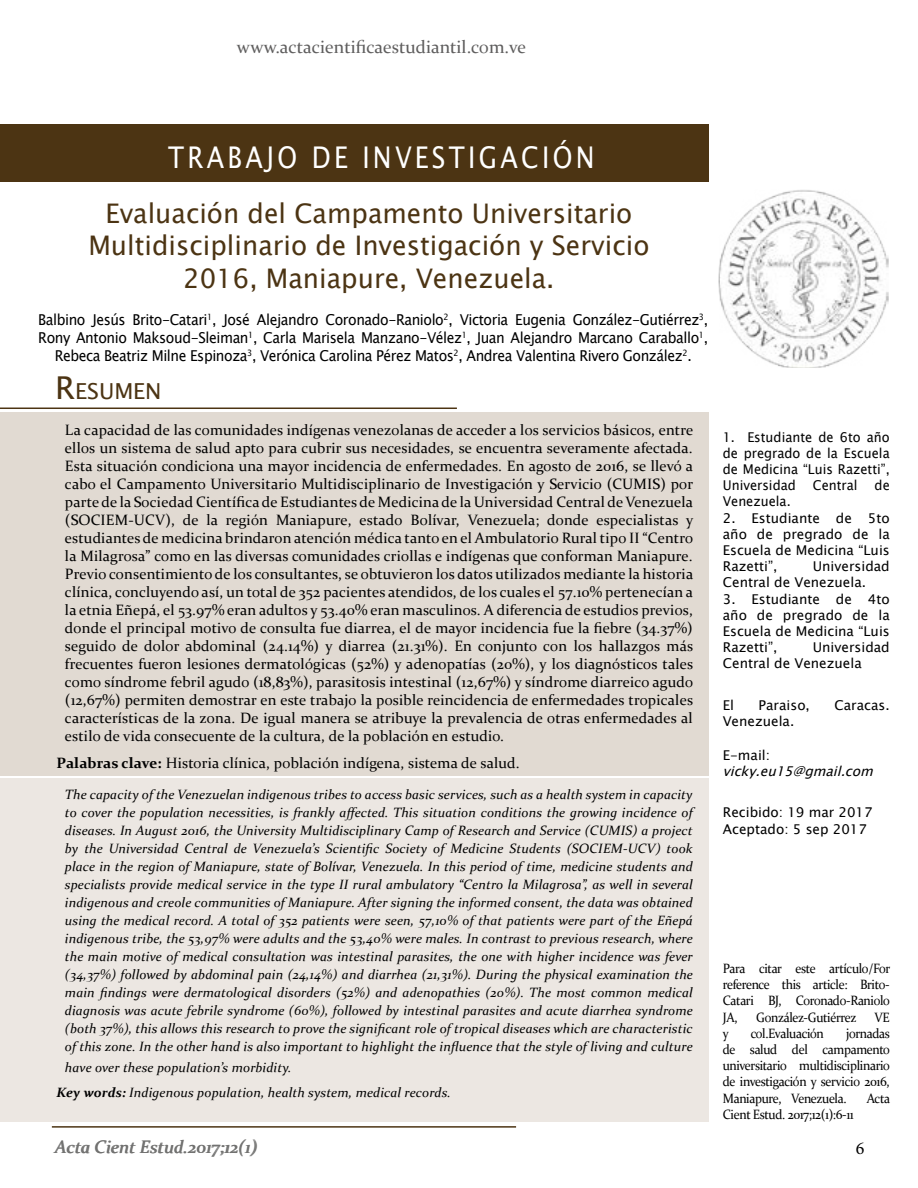
<style>
.page{position:relative;width:918px;height:1188px;background:#fff}
.page>*{position:absolute;margin:0;border:0;box-sizing:border-box;transform-origin:0 0}
.t1{font:30px "Lucida Sans Unicode";letter-spacing:.13em;color:#fff;scale:.85 1}
.t2{font:27px/32.4px "Lucida Sans Unicode";color:#4c3413;text-align:center}
.t3{font:22.05px "Lucida Sans Unicode";color:#4c3413}
.t4{font:18px "Constantia";color:#5f5e5e}
.t5{font:italic 18px "Constantia";color:#727271}
.t6{font:18px "Minion Pro";color:#000}
.t7{font:15px/18px "Constantia";letter-spacing:.01em;color:#000;text-align:justify}
.t8{font:15px/18px "Lucida Sans Unicode";letter-spacing:-.03em;color:#000;text-align:center;scale:.93 1}
.t9{font:italic 13.5px/18px "Constantia";letter-spacing:.01em;color:#000;text-align:justify}
.t10{font:13.5px/16.2px "Lucida Sans Unicode";color:#000}
.t11{font:13.5px/16.2px "Constantia";letter-spacing:-.03em;color:#000;text-align:justify;scale:.93 1}
.t12{font:13.5px/16.2px "Lucida Sans Unicode";color:#000;text-align:justify;scale:.95 1}
.t13{font:italic 13.5px "Lucida Sans Unicode";color:#000}
.s1{font-size:31.5px}
.s2{font-weight:700}
</style>
<div class="page">
<img style="left:719px;top:190px;width:170px;height:178px">
<div style="left:0;top:124px;width:708px;height:57px;background:#4c3413"></div>
<div style="left:0;top:412px;width:708px;height:363px;background:#e1dad2"></div>
<hr style="left:0;top:408px;width:457px;height:1px;background:#4c3413">
<div style="left:0;top:779px;width:708px;height:343px;background:#ece7e2"></div>
<hr style="left:52px;top:1126px;width:464px;height:2px;background:#4c3413">
<p class="t4" style="left:237px;top:34px;width:291px">www.actacientificaestudiantil.com.ve</p>
<h1 class="t1" style="left:168px;top:133px;width:503px">TRABAJO DE INVESTIGACIÓN</h1>
<h2 class="t2" style="left:88px;top:197px;width:563px">Evaluación del Campamento Universitario<br>Multidisciplinario de Investigación y Servicio<br>2016, Maniapure, Venezuela.</h2>
<p class="t8" style="left:38px;top:311px;width:722px">Balbino Jesús Brito-Catari<sup>1</sup>, José Alejandro Coronado-Raniolo<sup>2</sup>, Victoria Eugenia González-Gutiérrez<sup>3</sup>,<br>Rony Antonio Maksoud-Sleiman<sup>1</sup>, Carla Marisela Manzano-Vélez<sup>1</sup>, Juan Alejandro Marcano Caraballo<sup>1</sup>,<br>Rebeca Beatriz Milne Espinoza<sup>3</sup>, Verónica Carolina Pérez Matos<sup>2</sup>, Andrea Valentina Rivero González<sup>2</sup>.</p>
<h3 class="t3" style="left:55px;top:374px;width:108px"><span class="s1">R</span>ESUMEN</h3>
<p class="t7" style="left:65px;top:421px;width:630px">La capacidad de las comunidades indígenas venezolanas de acceder a los servicios básicos, entre ellos un sistema de salud apto para cubrir sus necesidades, se encuentra severamente afectada.<br>Esta situación condiciona una mayor incidencia de enfermedades. En agosto de 2016, se llevó a cabo el Campamento Universitario Multidisciplinario de Investigación y Servicio (CUMIS) por parte de la Sociedad Científica de Estudiantes de Medicina de la Universidad Central de Venezuela (SOCIEM-UCV), de la región Maniapure, estado Bolívar, Venezuela; donde especialistas y estudiantes de medicina brindaron atención médica tanto en el Ambulatorio Rural tipo II “Centro la Milagrosa” como en las diversas comunidades criollas e indígenas que conforman Maniapure.<br>Previo consentimiento de los consultantes, se obtuvieron los datos utilizados mediante la historia clínica, concluyendo así, un total de 352 pacientes atendidos, de los cuales el 57.10% pertenecían a la etnia Eñepá, el 53.97% eran adultos y 53.40% eran masculinos. A diferencia de estudios previos, donde el principal motivo de consulta fue diarrea, el de mayor incidencia fue la fiebre (34.37%) seguido de dolor abdominal (24.14%) y diarrea (21.31%). En conjunto con los hallazgos más frecuentes fueron lesiones dermatológicas (52%) y adenopatías (20%), y los diagnósticos tales como síndrome febril agudo (18,83%), parasitosis intestinal (12,67%) y síndrome diarreico agudo (12,67%) permiten demostrar en este trabajo la posible reincidencia de enfermedades tropicales características de la zona. De igual manera se atribuye la prevalencia de otras enfermedades al estilo de vida consecuente de la cultura, de la población en estudio.</p>
<p class="t7" style="left:56px;top:753px;width:465px"><span class="s2">Palabras clave:</span> Historia clínica, población indígena, sistema de salud.</p>
<p class="t9" style="left:65px;top:785px;width:629px">The capacity of the Venezuelan indigenous tribes to access basic services, such as a health system in capacity to cover the population necessities, is frankly affected. This situation conditions the growing incidence of diseases. In August 2016, the University Multidisciplinary Camp of Research and Service (CUMIS) a project by the Universidad Central de Venezuela’s Scientific Society of Medicine Students (SOCIEM-UCV) took place in the region of Maniapure, state of Bolívar, Venezuela. In this period of time, medicine students and specialists provide medical service in the type II rural ambulatory “Centro la Milagrosa”, as well in several indigenous and creole communities of Maniapure. After signing the informed consent, the data was obtained using the medical record. A total of 352 patients were seen, 57,10% of that patients were part of the Eñepá indigenous tribe, the 53,97% were adults and the 53,40% were males. In contrast to previous research, where the main motive of medical consultation was intestinal parasites, the one with higher incidence was fever (34,37%) followed by abdominal pain (24,14%) and diarrhea (21,31%). During the physical examination the main findings were dermatological disorders (52%) and adenopathies (20%). The most common medical diagnosis was acute febrile syndrome (60%), followed by intestinal parasites and acute diarrhea syndrome (both 37%), this allows this research to prove the significant role of tropical diseases which are characteristic of this zone. In the other hand is also important to highlight the influence that the style of living and culture</p>
<p class="t9" style="left:56px;top:1054px;width:396px;line-height:25.2px;text-indent:9px">have over these population’s morbidity.<br><span class="s2">Key words:</span> Indigenous population, health system, medical records.</p>
<p class="t12" style="left:723px;top:429px;width:177px">1. Estudiante de 6to año de pregrado de la Escuela de Medicina “Luis Razetti”, Universidad</p>
<p class="t12" style="left:813px;top:477px;width:49px">Central</p>
<p class="t12" style="left:875px;top:477px;width:18px">de</p>
<p class="t12" style="left:723px;top:494px;width:73px">Venezuela.</p>
<p class="t10" style="left:723px;top:510px;width:168px;text-align:justify">2. Estudiante de 5to año de pregrado de la Escuela de Medicina “Luis Razetti”,</p>
<p class="t10" style="left:723px;top:558px;width:168px;text-indent:90px">Universidad<br>Central de Venezuela.</p>
<p class="t10" style="left:723px;top:591px;width:168px;text-align:justify">3. Estudiante de 4to año de pregrado de la Escuela de Medicina “Luis Razetti”,</p>
<p class="t10" style="left:723px;top:639px;width:168px;text-indent:90px">Universidad<br>Central de Venezuela</p>
<p class="t10" style="left:723px;top:697px;width:13px">El</p>
<p class="t10" style="left:759px;top:697px;width:53px">Paraiso,</p>
<p class="t10" style="left:835px;top:697px;width:57px">Caracas.</p>
<p class="t10" style="left:723px;top:713px;width:73px">Venezuela.</p>
<p class="t10" style="left:723px;top:747px;width:49px">E-mail:</p>
<p class="t13" style="left:723px;top:760px;width:157px">vicky.eu15@gmail.com</p>
<p class="t10" style="left:723px;top:805px;width:151px">Recibido: 19 mar 2017<br>Aceptado: 5 sep 2017</p>
<p class="t11" style="left:723px;top:960px;width:181px">Para citar este artículo/For reference this article: Brito-Catari BJ, Coronado-Raniolo JA,</p>
<p class="t11" style="left:756px;top:1008px;width:109px">González-Gutiérrez</p>
<p class="t11" style="left:874px;top:1008px;width:18px">VE</p>
<p class="t11" style="left:723px;top:1024px;width:8px">y</p>
<p class="t11" style="left:751px;top:1024px;width:80px">col.Evaluación</p>
<p class="t11" style="left:723px;top:1024px;width:181px;text-indent:123px">jornadas de salud del campamento universitario multidisciplinario de investigación y servicio 2016, Maniapure, Venezuela.</p>
<p class="t11" style="left:867px;top:1089px;width:27px">Acta</p>
<p class="t11" style="left:723px;top:1105px;width:142px">Cient Estud. 2017;12(1):6-11</p>
<p class="t5" style="left:55px;top:1135px;width:204px">Acta Cient Estud.2017;12(1)</p>
<p class="t6" style="left:856px;top:1136px;width:10px">6</p>
</div>
